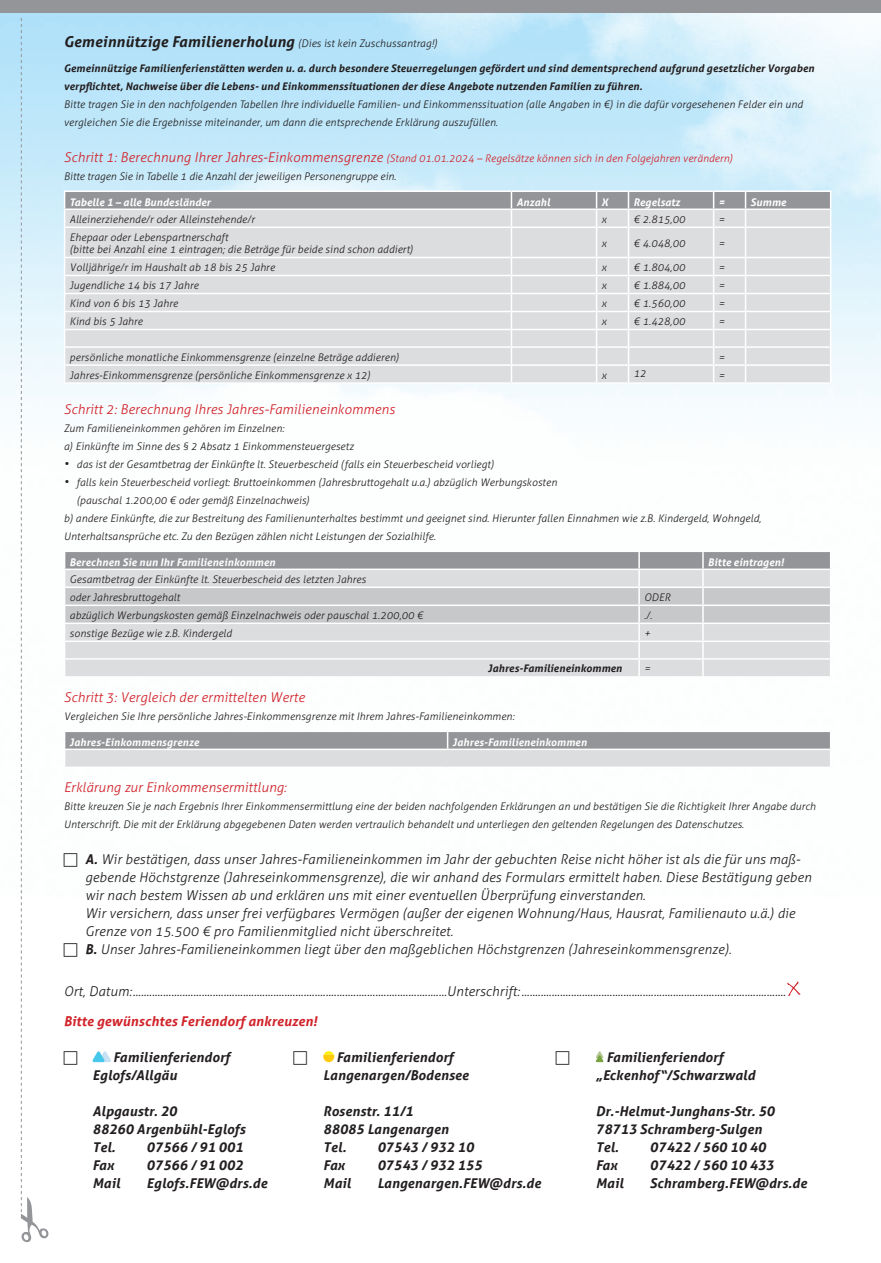
<style>
.page{position:relative;width:881px;height:1263px;background:#fff}
.page>*{position:absolute;margin:0;border:0;box-sizing:border-box;transform-origin:0 0}
.t1{font:italic 700 15px "Aller";letter-spacing:.01em;color:#231f20}
.t2{font:italic 300 13.5px/18px "Aller";letter-spacing:.01em;color:#231f20}
.t3{font:italic 700 13.5px/18px "Aller";letter-spacing:.01em;color:#231f20}
.t4{font:italic 300 13.5px "Aller";letter-spacing:.01em;color:#d1232a}
.t5{font:italic 700 13.5px "Aller";letter-spacing:.01em;color:#d1232a}
.t6{font:italic 300 10.5px/18px "Aller";letter-spacing:.01em;color:#231f20}
.t7{font:italic 700 10.5px/18px "Aller";letter-spacing:.01em;color:#231f20}
.t8{font:italic 700 10.5px "Aller";letter-spacing:.01em;color:#fff}
.t9{font:italic 300 10.5px "Aller";color:#231f20}
.s1{font-weight:300;font-size:10.5px}
.s2{font-size:13.5px;color:#d1232a}
.s3{color:#d1232a}
.s4{font-size:13.5px}
.s5{font-weight:700}
</style>
<div class="page">
<div style="left:0;top:0;width:880px;height:13px;background:#939598"></div>
<svg style="left:64px;top:191px;width:767px;height:191px;background:#d8d9db"></svg>
<svg style="left:64px;top:551px;width:767px;height:125px;background:#cfd0d2"></svg>
<hr style="left:64px;top:569px;width:575px;height:1px;background:#fff">
<hr style="left:639px;top:569px;width:63px;height:1px;background:#fff">
<hr style="left:702px;top:569px;width:129px;height:1px;background:#fff">
<svg style="left:64px;top:731px;width:767px;height:36px;background:#bdbfc1"></svg>
<svg style="left:787px;top:981px;width:13px;height:15px"></svg>
<svg style="left:92px;top:1051px;width:19px;height:11px"></svg>
<svg style="left:323px;top:1051px;width:11px;height:11px"></svg>
<svg style="left:595px;top:1051px;width:8px;height:11px"></svg>
<svg style="left:21px;top:18px;width:28px;height:1224px"></svg>
<h1 class="t1" style="left:64px;top:32px;width:375px">Gemeinnützige Familienerholung <span class="s1">(Dies ist kein Zuschussantrag!)</span></h1>
<p class="t7" style="left:64px;top:59px;width:751px">Gemeinnützige Familienferienstätten werden u. a. durch besondere Steuerregelungen gefördert und sind dementsprechend aufgrund gesetzlicher Vorgaben verpflichtet, Nachweise über die Lebens- und Einkommenssituationen der diese Angebote nutzenden Familien zu führen.</p>
<p class="t6" style="left:64px;top:95px;width:740px">Bitte tragen Sie in den nachfolgenden Tabellen Ihre individuelle Familien- und Einkommenssituation (alle Angaben in €) in die dafür vorgesehenen Felder ein und vergleichen Sie die Ergebnisse miteinander, um dann die entsprechende Erklärung auszufüllen.</p>
<p class="t6" style="left:64px;top:149px;width:670px"><span class="s2">Schritt 1: Berechnung Ihrer Jahres-Einkommensgrenze</span> <span class="s3">(Stand 01.01.2024 – Regelsätze können sich in den Folgejahren verändern)<br></span>Bitte tragen Sie in Tabelle 1 die Anzahl der jeweiligen Personengruppe ein.</p>
<p class="t8" style="left:70px;top:195px;width:143px">Tabelle 1 – alle Bundesländer</p>
<p class="t8" style="left:516px;top:195px;width:35px">Anzahl</p>
<p class="t8" style="left:601px;top:195px;width:8px">X</p>
<p class="t8" style="left:633px;top:195px;width:48px">Regelsatz</p>
<p class="t8" style="left:718px;top:195px;width:8px">=</p>
<p class="t8" style="left:750px;top:195px;width:37px">Summe</p>
<p class="t6" style="left:70px;top:210px;width:186px">Alleinerziehende/r oder Alleinstehende/r</p>
<p class="t6" style="left:601px;top:210px;width:6px">x</p>
<p class="t6" style="left:633px;top:210px;width:53px">€ 2.815,00</p>
<p class="t6" style="left:718px;top:210px;width:8px">=</p>
<p class="t6" style="left:70px;top:231px;width:345px;line-height:12.6px">Ehepaar oder Lebenspartnerschaft<br>(bitte bei Anzahl eine 1 eintragen; die Beträge für beide sind schon addiert)</p>
<p class="t6" style="left:601px;top:234px;width:6px">x</p>
<p class="t6" style="left:633px;top:234px;width:53px">€ 4.048,00</p>
<p class="t6" style="left:718px;top:234px;width:8px">=</p>
<p class="t6" style="left:70px;top:258px;width:207px">Volljährige/r im Haushalt ab 18 bis 25 Jahre</p>
<p class="t6" style="left:601px;top:258px;width:6px">x</p>
<p class="t6" style="left:633px;top:258px;width:53px">€ 1.804,00</p>
<p class="t6" style="left:718px;top:258px;width:8px">=</p>
<p class="t6" style="left:70px;top:276px;width:130px">Jugendliche 14 bis 17 Jahre</p>
<p class="t6" style="left:601px;top:276px;width:6px">x</p>
<p class="t6" style="left:633px;top:276px;width:53px">€ 1.884,00</p>
<p class="t6" style="left:718px;top:276px;width:8px">=</p>
<p class="t6" style="left:70px;top:294px;width:110px">Kind von 6 bis 13 Jahre</p>
<p class="t6" style="left:601px;top:294px;width:6px">x</p>
<p class="t6" style="left:633px;top:294px;width:53px">€ 1.560,00</p>
<p class="t6" style="left:718px;top:294px;width:8px">=</p>
<p class="t6" style="left:70px;top:312px;width:75px">Kind bis 5 Jahre</p>
<p class="t6" style="left:601px;top:312px;width:6px">x</p>
<p class="t6" style="left:633px;top:312px;width:53px">€ 1.428,00</p>
<p class="t6" style="left:718px;top:312px;width:8px">=</p>
<p class="t6" style="left:70px;top:348px;width:331px">persönliche monatliche Einkommensgrenze (einzelne Beträge addieren)</p>
<p class="t6" style="left:718px;top:348px;width:8px">=</p>
<p class="t6" style="left:70px;top:366px;width:302px">Jahres-Einkommensgrenze (persönliche Einkommensgrenze x 12)</p>
<p class="t6" style="left:601px;top:366px;width:6px">x</p>
<p class="t6" style="left:718px;top:366px;width:8px">=</p>
<p class="t4" style="left:64px;top:401px;width:332px">Schritt 2: Berechnung Ihres Jahres-Familieneinkommens</p>
<p class="t6" style="left:64px;top:419px;width:291px">Zum Familieneinkommen gehören im Einzelnen:<br>a) Einkünfte im Sinne des § 2 Absatz 1 Einkommensteuergesetz</p>
<p class="t6" style="left:64px;top:455px;width:431px"><span class="s4">•</span> das ist der Gesamtbetrag der Einkünfte lt. Steuerbescheid (falls ein Steuerbescheid vorliegt)</p>
<p class="t6" style="left:64px;top:473px;width:494px"><span class="s4">•</span> falls kein Steuerbescheid vorliegt: Bruttoeinkommen (Jahresbruttogehalt u.a.) abzüglich Werbungskosten</p>
<p class="t6" style="left:77px;top:491px;width:234px">(pauschal 1.200,00 € oder gemäß Einzelnachweis)</p>
<p class="t6" style="left:64px;top:509px;width:698px">b) andere Einkünfte, die zur Bestreitung des Familienunterhaltes bestimmt und geeignet sind. Hierunter fallen Einnahmen wie z.B. Kindergeld, Wohngeld,</p>
<p class="t6" style="left:64px;top:527px;width:373px">Unterhaltsansprüche etc. Zu den Bezügen zählen nicht Leistungen der Sozialhilfe.</p>
<p class="t8" style="left:70px;top:555px;width:207px">Berechnen Sie nun Ihr Familieneinkommen</p>
<p class="t8" style="left:707px;top:555px;width:77px">Bitte eintragen!</p>
<p class="t6" style="left:70px;top:570px;width:297px">Gesamtbetrag der Einkünfte lt. Steuerbescheid des letzten Jahres oder Jahresbruttogehalt</p>
<p class="t9" style="left:633px;top:367px;width:14px">12</p>
<p class="t6" style="left:644px;top:588px;width:28px">ODER</p>
<p class="t6" style="left:70px;top:606px;width:355px">abzüglich Werbungskosten gemäß Einzelnachweis oder pauschal 1.200,00 €</p>
<p class="t6" style="left:644px;top:606px;width:9px">./.</p>
<p class="t6" style="left:70px;top:624px;width:164px">sonstige Bezüge wie z.B. Kindergeld</p>
<p class="t6" style="left:644px;top:624px;width:8px">+</p>
<p class="t7" style="left:487px;top:660px;width:136px">Jahres-Familieneinkommen</p>
<p class="t6" style="left:644px;top:660px;width:8px">=</p>
<p class="t4" style="left:64px;top:689px;width:242px">Schritt 3: Vergleich der ermittelten Werte</p>
<p class="t6" style="left:64px;top:707px;width:452px">Vergleichen Sie Ihre persönliche Jahres-Einkommensgrenze mit Ihrem Jahres-Familieneinkommen:</p>
<p class="t8" style="left:70px;top:735px;width:131px">Jahres-Einkommensgrenze</p>
<p class="t8" style="left:452px;top:735px;width:136px">Jahres-Familieneinkommen</p>
<p class="t4" style="left:64px;top:779px;width:224px">Erklärung zur Einkommensermittlung:</p>
<p class="t6" style="left:64px;top:797px;width:753px">Bitte kreuzen Sie je nach Ergebnis Ihrer Einkommensermittlung eine der beiden nachfolgenden Erklärungen an und bestätigen Sie die Richtigkeit Ihrer Angabe durch<br>Unterschrift. Die mit der Erklärung abgegebenen Daten werden vertraulich behandelt und unterliegen den geltenden Regelungen des Datenschutzes.</p>
<p class="t2" style="left:85px;top:850px;width:727px"><span class="s5">A.</span> Wir bestätigen, dass unser Jahres-Familieneinkommen im Jahr der gebuchten Reise nicht höher ist als die für uns maß&shy;gebende Höchstgrenze (Jahreseinkommensgrenze), die wir anhand des Formulars ermittelt haben. Diese Bestätigung geben wir nach bestem Wissen ab und erklären uns mit einer eventuellen Überprüfung einverstanden.<br>Wir versichern, dass unser frei verfügbares Vermögen (außer der eigenen Wohnung/Haus, Hausrat, Familienauto u.ä.) die Grenze von 15.500 € pro Familienmitglied nicht überschreitet.<br><span class="s5">B.</span> Unser Jahres-Familieneinkommen liegt über den maßgeblichen Höchstgrenzen (Jahreseinkommensgrenze).</p>
<p class="t2" style="left:64px;top:982px;width:723px">Ort, Datum: ..................................................................................................................Unterschrift: ................................................................................................</p>
<p class="t5" style="left:64px;top:1013px;width:255px">Bitte gewünschtes Feriendorf ankreuzen!</p>
<p class="t3" style="left:92px;top:1048px;width:139px;text-indent:21px">Familienferiendorf<br>Eglofs/Allgäu</p>
<p class="t3" style="left:92px;top:1102px;width:154px">Alpgaustr. 20<br>88260 Argenbühl-Eglofs<br>Tel.</p>
<p class="t3" style="left:323px;top:1048px;width:147px;text-align:center">Familienferiendorf<br>Langenargen/Bodensee</p>
<p class="t3" style="left:323px;top:1102px;width:127px">Rosenstr. 11/1<br>88085 Langenargen<br>Tel.</p>
<p class="t3" style="left:595px;top:1048px;width:161px;text-indent:11px">Familienferiendorf „Eckenhof“/Schwarzwald</p>
<p class="t3" style="left:595px;top:1102px;width:180px">Dr.-Helmut-Junghans-Str. 50<br>78713 Schramberg-Sulgen<br>Tel.</p>
<p class="t3" style="left:146px;top:1138px;width:98px">07566 / 91 001</p>
<p class="t3" style="left:377px;top:1138px;width:98px">07543 / 932 10</p>
<p class="t3" style="left:649px;top:1138px;width:117px">07422 / 560 10 40</p>
<p class="t3" style="left:92px;top:1156px;width:23px">Fax</p>
<p class="t3" style="left:146px;top:1156px;width:98px">07566 / 91 002</p>
<p class="t3" style="left:92px;top:1174px;width:29px">Mail</p>
<p class="t3" style="left:146px;top:1174px;width:122px">Eglofs.FEW@drs.de</p>
<p class="t3" style="left:323px;top:1156px;width:23px">Fax</p>
<p class="t3" style="left:377px;top:1156px;width:106px">07543 / 932 155</p>
<p class="t3" style="left:323px;top:1174px;width:29px">Mail</p>
<p class="t3" style="left:377px;top:1174px;width:165px">Langenargen.FEW@drs.de</p>
<p class="t3" style="left:595px;top:1156px;width:23px">Fax</p>
<p class="t3" style="left:649px;top:1156px;width:126px">07422 / 560 10 433</p>
<p class="t3" style="left:595px;top:1174px;width:29px">Mail</p>
<p class="t3" style="left:649px;top:1174px;width:158px">Schramberg.FEW@drs.de</p>
</div>
